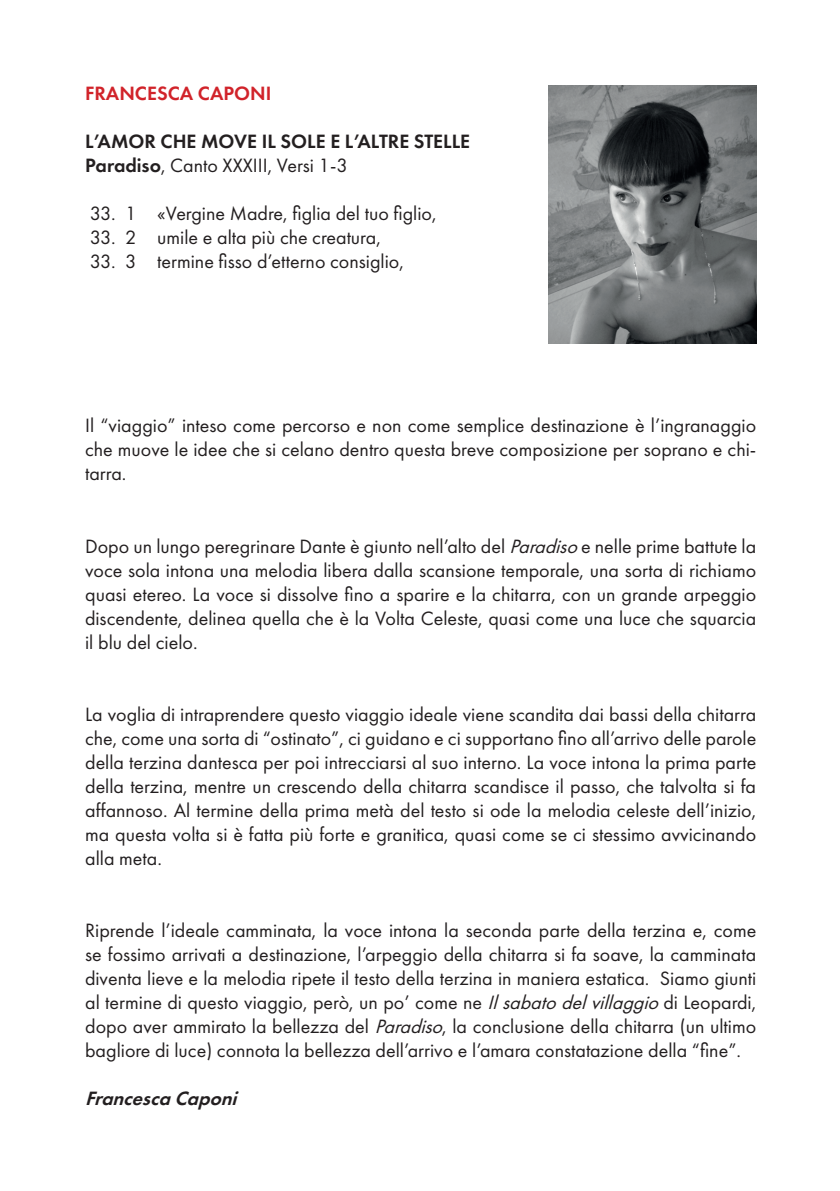
<style>
.page{position:relative;width:840px;height:1191px;background:#fff}
.page>*{position:absolute;margin:0;border:0;box-sizing:border-box;transform-origin:0 0}
.t1{font:20px/24px "Futura PT";color:#231f20;text-align:justify}
.t2{font:600 20px/24px "Futura PT";color:#231f20}
.t3{font:600 20px "Futura PT";color:#d1232a}
.t4{font:italic 600 20px "Futura PT";color:#231f20}
.s1{font-weight:400}
.s2{font-style:italic}
</style>
<div class="page">
<img style="left:548px;top:85px;width:207px;height:258px">
<p class="t3" style="left:85px;top:81px;width:188px">FRANCESCA CAPONI</p>
<p class="t2" style="left:85px;top:129px;width:386px">L’AMOR CHE MOVE IL SOLE E L’ALTRE STELLE<br>Paradiso<span class="s1">, Canto XXXIII, Versi 1-3</span></p>
<p class="t1" style="left:90px;top:202px;width:348px">33. 1 «Vergine Madre, figlia del tuo figlio,</p>
<p class="t1" style="left:90px;top:226px;width:292px">33. 2 umile e alta più che creatura,</p>
<p class="t1" style="left:90px;top:250px;width:315px">33. 3 termine fisso d’etterno consiglio,</p>
<p class="t1" style="left:85px;top:414px;width:672px">Il “viaggio” inteso come percorso e non come semplice destinazione è l’ingranaggio che muove le idee che si celano dentro questa breve composizione per soprano e chi&shy;tarra.</p>
<p class="t1" style="left:85px;top:534px;width:672px">Dopo un lungo peregrinare Dante è giunto nell’alto del <span class="s2">Paradiso</span>e nelle prime battute la voce sola intona una melodia libera dalla scansione temporale, una sorta di richiamo quasi etereo. La voce si dissolve fino a sparire e la chitarra, con un grande arpeggio discendente, delinea quella che è la Volta Celeste, quasi come una luce che squarcia il blu del cielo.</p>
<p class="t1" style="left:85px;top:702px;width:672px">La voglia di intraprendere questo viaggio ideale viene scandita dai bassi della chitarra che, come una sorta di “ostinato”, ci guidano e ci supportano fino all’arrivo delle parole della terzina dantesca per poi intrecciarsi al suo interno. La voce intona la prima parte della terzina, mentre un crescendo della chitarra scandisce il passo, che talvolta si fa affannoso. Al termine della prima metà del testo si ode la melodia celeste dell’inizio, ma questa volta si è fatta più forte e granitica, quasi come se ci stessimo avvicinando alla meta.</p>
<p class="t1" style="left:85px;top:918px;width:672px">Riprende l’ideale camminata, la voce intona la seconda parte della terzina e, come se fossimo arrivati a destinazione, l’arpeggio della chitarra si fa soave, la camminata diventa lieve e la melodia ripete il testo della terzina in maniera estatica. Siamo giunti al termine di questo viaggio, però, un po’ come ne <span class="s2">Ilsabatodelvillaggio</span>di Leopardi, dopo aver ammirato la bellezza del <span class="s2">Paradiso</span>, la conclusione della chitarra (un ultimo bagliore di luce) connota la bellezza dell’arrivo e l’amara constatazione della “fine”.</p>
<p class="t4" style="left:85px;top:1085px;width:159px">FrancescaCaponi</p>
</div>
